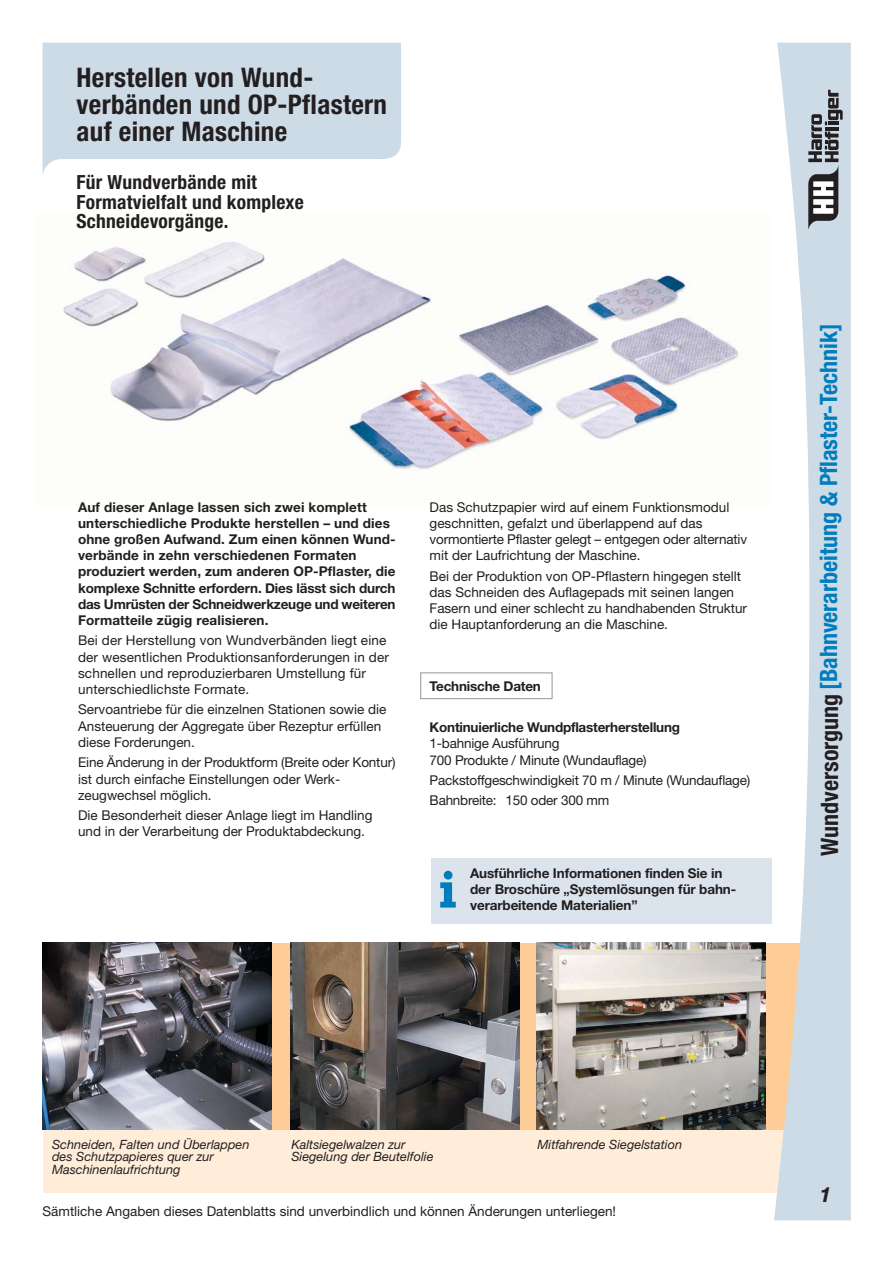
<style>
.page{position:relative;width:893px;height:1263px;background:#fff}
.page>*{position:absolute;margin:0;border:0;box-sizing:border-box;transform-origin:0 0}
.t1{font:700 condensed 27px/27px "Helvetica Neue LT";letter-spacing:.01em;color:#231f20}
.t2{font:700 condensed 24px "Helvetica Neue LT";color:#007dbd}
.t3{font:italic 700 21px "Helvetica Neue LT";color:#231f20}
.t4{font:700 condensed 19.5px/19.5px "Helvetica Neue LT";letter-spacing:.01em;color:#231f20}
.t5{font:13.5px/16.2px "Helvetica Neue LT";color:#231f20}
.t6{font:700 13.5px/16.2px "Helvetica Neue LT";letter-spacing:.01em;color:#231f20}
.t7{font:700 13.5px/16.2px "Helvetica Neue LT";letter-spacing:-.01em;color:#231f20}
.t8{font:italic 12.75px/12.8px "Helvetica Neue LT";color:#231f20}
.s1{color:#231f20}
</style>
<div class="page">
<img style="left:63px;top:242px;width:676px;height:228px">
<div style="left:43px;top:1128px;width:773px;height:65px;background:#ffedda"></div>
<div style="left:43px;top:943px;width:773px;height:187px;background:#fecc96"></div>
<img style="left:43px;top:943px;width:229px;height:187px">
<img style="left:290px;top:943px;width:229px;height:187px">
<img style="left:536px;top:943px;width:229px;height:187px">
<svg style="left:774px;top:43px;width:76px;height:1177px;fill:#cddbe7"></svg>
<svg style="left:43px;top:43px;width:358px;height:130px;background:#d2dee9"></svg>
<svg style="left:808px;top:90px;width:34px;height:139px;background:#8c9197"></svg>
<div style="left:420px;top:672px;width:132px;height:27px;border:1px solid #939598"></div>
<div style="left:431px;top:858px;width:340px;height:65px;background:#dbe4ed"></div>
<svg style="left:440px;top:871px;width:16px;height:37px"></svg>
<h1 class="t1" style="left:77px;top:67px;width:312px">Herstellen von Wund&shy;verbänden und OP-Pflastern auf einer Maschine</h1>
<h3 class="t4" style="left:77px;top:175px;width:229px">Für Wundverbände mit<br>Formatvielfalt und komplexe<br>Schneidevorgänge.</h3>
<p class="t6" style="left:78px;top:500px;width:319px">Auf dieser Anlage lassen sich zwei komplett unterschiedliche Produkte herstellen – und dies ohne großen Aufwand. Zum einen können Wund&shy;verbände in zehn verschiedenen Formaten produziert werden, zum anderen OP-Pflaster, die komplexe Schnitte erfordern. Dies lässt sich durch das Umrüsten der Schneidwerkzeuge und weiteren Formatteile zügig realisieren.</p>
<p class="t5" style="left:78px;top:634px;width:312px">Bei der Herstellung von Wundverbänden liegt eine der wesentlichen Produktionsanforderungen in der schnellen und reproduzierbaren Umstellung für unterschiedlichste Formate.</p>
<p class="t5" style="left:78px;top:703px;width:310px">Servoantriebe für die einzelnen Stationen sowie die<br>Ansteuerung der Aggregate über Rezeptur erfüllen diese Forderungen.</p>
<p class="t5" style="left:78px;top:756px;width:319px">Eine Änderung in der Produktform (Breite oder Kontur) ist durch einfache Einstellungen oder Werk&shy;zeugwechsel möglich.</p>
<p class="t5" style="left:78px;top:809px;width:296px">Die Besonderheit dieser Anlage liegt im Handling und in der Verarbeitung der Produktabdeckung.</p>
<p class="t5" style="left:429px;top:500px;width:319px">Das Schutzpapier wird auf einem Funktionsmodul geschnitten, gefalzt und überlappend auf das vormontierte Pflaster gelegt – entgegen oder alternativ mit der Laufrichtung der Maschine.</p>
<p class="t5" style="left:429px;top:569px;width:319px">Bei der Produktion von OP-Pflastern hingegen stellt das Schneiden des Auflagepads mit seinen langen Fasern und einer schlecht zu handhabenden Struktur die Hauptanforderung an die Maschine.</p>
<p class="t7" style="left:429px;top:680px;width:113px">Technische Daten</p>
<p class="t7" style="left:429px;top:721px;width:252px">Kontinuierliche Wundpflasterherstellung</p>
<p class="t5" style="left:429px;top:737px;width:218px">1-bahnige Ausführung<br>700 Produkte / Minute (Wundauflage)</p>
<p class="t5" style="left:429px;top:772px;width:322px;line-height:20.4px">Packstoffgeschwindigkeit 70 m / Minute (Wundauflage)<br>Bahnbreite: 150 oder 300 mm</p>
<p class="t7" style="left:470px;top:866px;width:267px">Ausführliche Informationen finden Sie in der Broschüre „Systemlösungen für bahn&shy;verarbeitende Materialien”</p>
<h2 class="t2" style="left:820px;top:856px;width:534px;rotate:-90deg"><span class="s1">Wundversorgung</span> [Bahnverarbeitung &amp; Pflaster-Technik]</h2>
<p class="t8" style="left:52px;top:1139px;width:199px">Schneiden, Falten und Überlappen des Schutzpapieres quer zur<br>Maschinenlaufrichtung</p>
<p class="t8" style="left:291px;top:1139px;width:144px">Kaltsiegelwalzen zur<br>Siegelung der Beutelfolie</p>
<p class="t8" style="left:537px;top:1139px;width:146px">Mitfahrende Siegelstation</p>
<p class="t5" style="left:43px;top:1205px;width:575px">Sämtliche Angaben dieses Datenblatts sind unverbindlich und können Änderungen unterliegen!</p>
<h3 class="t3" style="left:819px;top:1187px;width:13px">1</h3>
</div>
